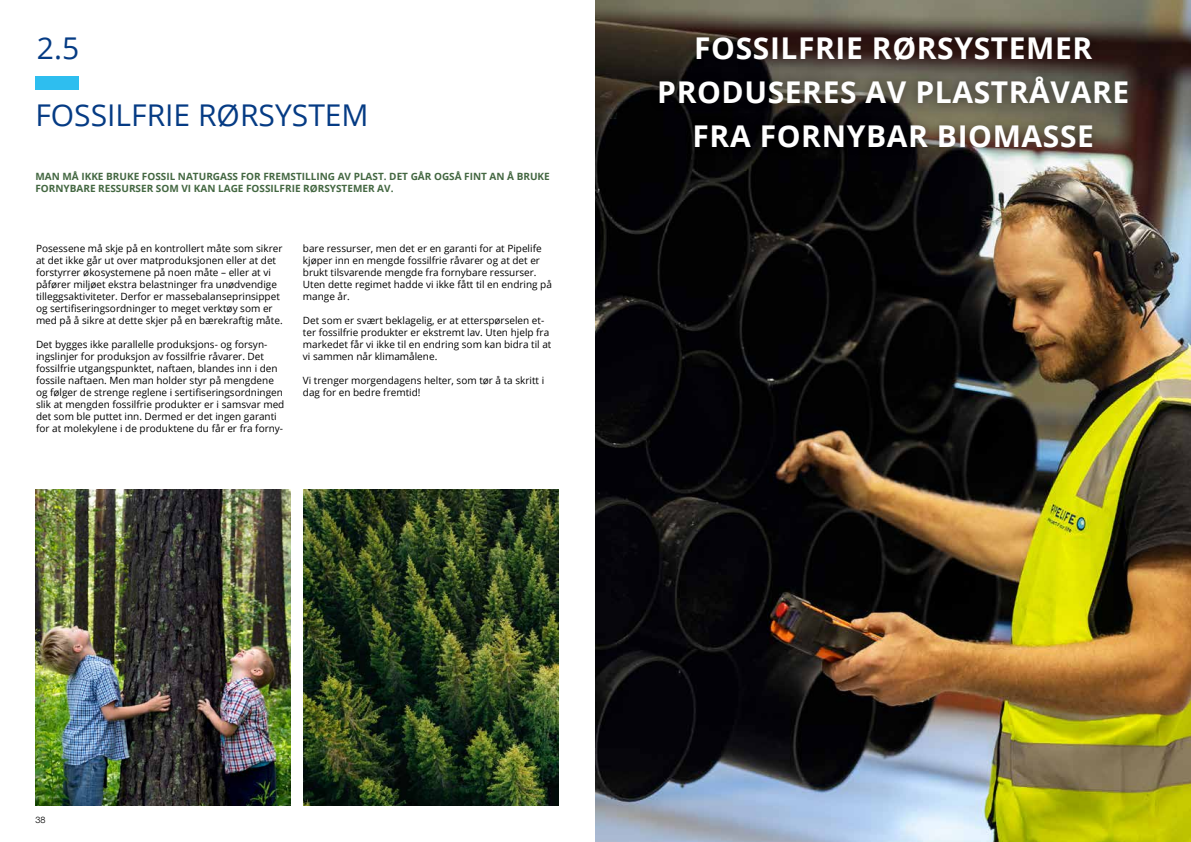
<style>
.page{position:relative;width:1191px;height:842px;background:#fff}
.page>*{position:absolute;margin:0;border:0;box-sizing:border-box;transform-origin:0 0}
.t1{font:700 30px/44px "Open Sans";letter-spacing:.02em;color:#fff;text-align:center}
.t2{font:30px "Open Sans";color:#053b84}
.t3{font:10px/12px "Open Sans";color:#000}
.t4{font:700 10px/12px "Open Sans";color:#436741}
.t5{font:300 9px "Helvetica Neue LT Com";color:#000}
</style>
<div class="page">
<div style="left:35px;top:77px;width:44px;height:13px;background:#2ebeef"></div>
<img style="left:595px;top:0;width:596px;height:842px">
<img style="left:35px;top:489px;width:256px;height:317px">
<img style="left:304px;top:489px;width:254px;height:317px">
<div style="left:649px;top:27px;width:488px;height:130px;background:#000;opacity:.4"></div>
<h1 class="t2" style="left:37px;top:28px;width:44px">2.5</h1>
<h1 class="t2" style="left:35px;top:94px;width:335px">FOSSILFRIE RØRSYSTEM</h1>
<p class="t4" style="left:35px;top:170px;width:516px">MAN MÅ IKKE BRUKE FOSSIL NATURGASS FOR FREMSTILLING AV PLAST. DET GÅR OGSÅ FINT AN Å BRUKE<br>FORNYBARE RESSURSER SOM VI KAN LAGE FOSSILFRIE RØRSYSTEMER AV.</p>
<p class="t3" style="left:36px;top:242px;width:248px">Posessene må skje på en kontrollert måte som sikrer at det ikke går ut over matproduksjonen eller at det forstyrrer økosystemene på noen måte – eller at vi påfører miljøet ekstra belastninger fra unødvendige tilleggsaktiviteter. Derfor er massebalanseprinsippet og sertifiseringsordninger to meget verktøy som er med på å sikre at dette skjer på en bærekraftig måte.</p>
<p class="t3" style="left:36px;top:338px;width:250px">Det bygges ikke parallelle produksjons- og forsyn&shy;ingslinjer for produksjon av fossilfrie råvarer. Det fossilfrie utgangspunktet, naftaen, blandes inn i den fossile naftaen. Men man holder styr på mengdene og følger de strenge reglene i sertifiseringsordningen slik at mengden fossilfrie produkter er i samsvar med det som ble puttet inn. Dermed er det ingen garanti for at molekylene i de produktene du får er fra forny-</p>
<p class="t3" style="left:303px;top:242px;width:251px">bare ressurser, men det er en garanti for at Pipelife kjøper inn en mengde fossilfrie råvarer og at det er brukt tilsvarende mengde fra fornybare ressurser.<br>Uten dette regimet hadde vi ikke fått til en endring på mange år.</p>
<p class="t3" style="left:303px;top:314px;width:250px">Det som er svært beklagelig, er at etterspørselen et&shy;ter fossilfrie produkter er ekstremt lav. Uten hjelp fra markedet får vi ikke til en endring som kan bidra til at vi sammen når klimamålene.</p>
<p class="t3" style="left:303px;top:374px;width:243px">Vi trenger morgendagens helter, som tør å ta skritt i dag for en bedre fremtid!</p>
<h1 class="t1" style="left:657px;top:25px;width:473px">FOSSILFRIE RØRSYSTEMER<br>PRODUSERES AV PLASTRÅVARE<br>FRA FORNYBAR BIOMASSE</h1>
<p class="t5" style="left:35px;top:814px;width:12px">38</p>
</div>
